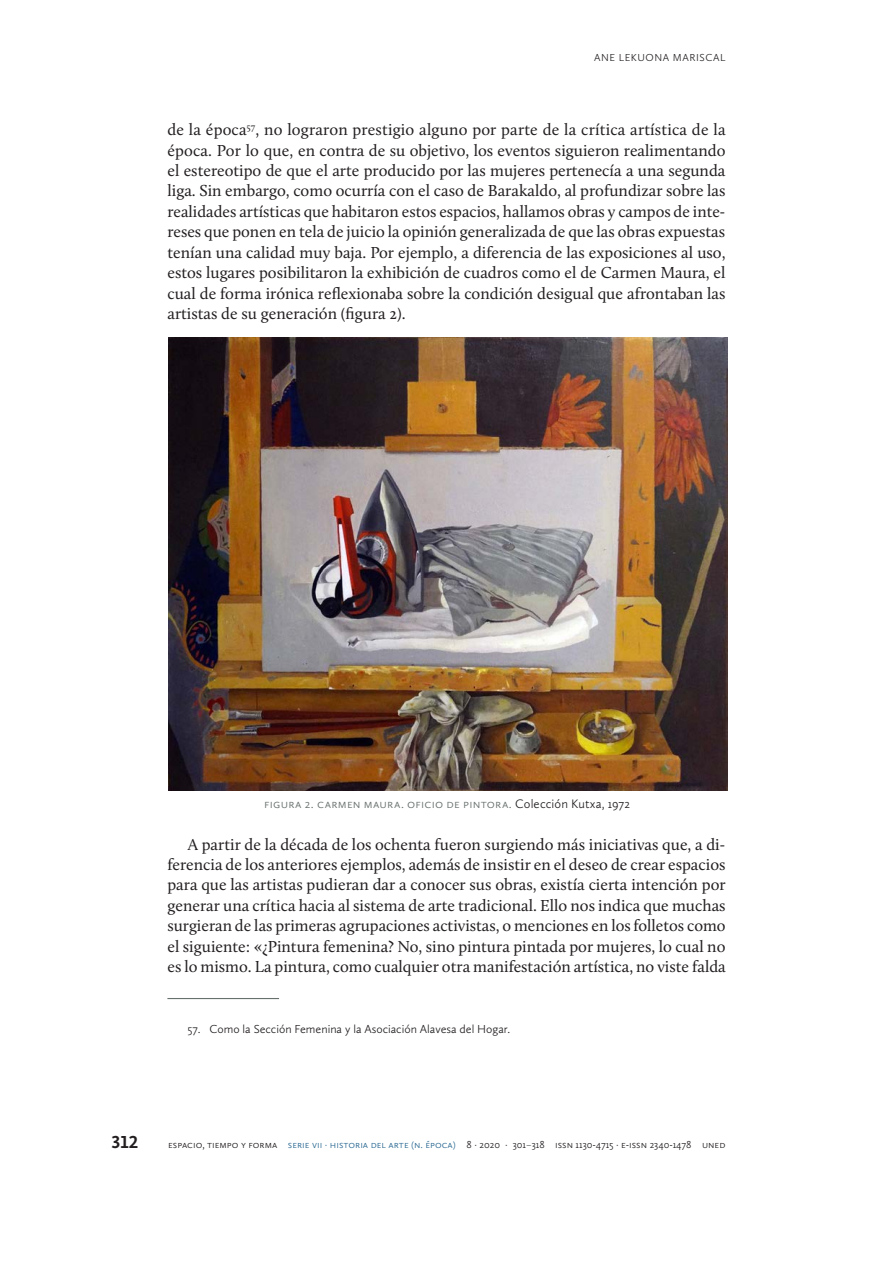
<style>
.page{position:relative;width:893px;height:1263px;background:#fff}
.page>*{position:absolute;margin:0;border:0;box-sizing:border-box;transform-origin:0 0}
.t1{font:700 18px "Calluna Sans";color:#231f20}
.Cuerpo{font:16.5px/20.4px "Calluna";color:#231f20;text-align:justify}
.Imagen_Pie{font:300 12.75px "Calluna Sans";letter-spacing:.02em;color:#67706e}
.Imagen_Pie-2{font:300 12.75px "Calluna Sans";letter-spacing:.01em;color:#231f20}
.Notas_Pie{font:300 12px "Calluna Sans";color:#231f20}
.t2{font:300 10.5px "Calluna Sans";color:#231f20}
.t3{font:300 10.5px "Calluna Sans";color:#286790}
.s1{color:#67706e}
.s2{color:#286790}
.s3{font-weight:400;color:#67706e}
</style>
<div class="page">
<hr style="left:167px;top:998px;width:112px;height:1px;background:#67706e">
<img style="left:169px;top:337px;width:558px;height:454px">
<p class="t2" style="left:594px;top:52px;width:52px">Ane Le kuona</p>
<p class="t2" style="left:673px;top:52px;width:16px">Mariscal</p>
<p class="Cuerpo" style="left:167px;top:119px;width:560px">de la época<sup>57</sup>, no lograron prestigio alguno por parte de la crítica artística de la época. Por lo que, en contra de su objetivo, los eventos siguieron realimentando el estereotipo de que el arte producido por las mujeres pertenecía a una segunda liga. Sin embargo, como ocurría con el caso de Barakaldo, al profundizar sobre las realidades artísticas que habitaron estos espacios, hallamos obras y campos de inte&shy;reses que ponen en tela de juicio la opinión generalizada de que las obras expuestas tenían una calidad muy baja. Por ejemplo, a diferencia de las exposiciones al uso, estos lugares posibilitaron la exhibición de cuadros como el de Carmen Maura, el cual de forma irónica reflexionaba sobre la condición desigual que afrontaban las artistas de su generación (figura 2).</p>
<p class="Imagen_Pie" style="left:264px;top:796px;width:20px">Figura</p>
<p class="Imagen_Pie" style="left:305px;top:796px;width:23px">2. Carme</p>
<p class="Imagen_Pie" style="left:353px;top:796px;width:23px">n Maura</p>
<p class="Imagen_Pie" style="left:401px;top:796px;width:17px">. Oficio</p>
<p class="Imagen_Pie" style="left:447px;top:796px;width:37px">de pintora</p>
<p class="Imagen_Pie-2" style="left:509px;top:796px;width:123px"><span class="s1">.</span> Colección Kutxa, 1972</p>
<p class="Cuerpo" style="left:167px;top:834px;width:560px;text-indent:20px">A partir de la década de los ochenta fueron surgiendo más iniciativas que, a di&shy;ferencia de los anteriores ejemplos, además de insistir en el deseo de crear espacios para que las artistas pudieran dar a conocer sus obras, existía cierta intención por generar una crítica hacia al sistema de arte tradicional. Ello nos indica que muchas surgieran de las primeras agrupaciones activistas, o menciones en los folletos como el siguiente: «¿Pintura femenina? No, sino pintura pintada por mujeres, lo cual no es lo mismo. La pintura, como cualquier otra manifestación artística, no viste falda</p>
<p class="Notas_Pie" style="left:188px;top:1022px;width:324px">57. Como la Sección Femenina y la Asociación Alavesa del Hogar.</p>
<p class="t1" style="left:112px;top:1131px;width:28px">312</p>
<p class="t2" style="left:168px;top:1138px;width:130px">ESPACIO, TIEMPO Y FORMA <span class="s2">Serie</span></p>
<p class="t3" style="left:312px;top:1138px;width:30px">VII · historia</p>
<p class="t3" style="left:371px;top:1138px;width:24px">de l arte</p>
<p class="t3" style="left:411px;top:1138px;width:26px">(n. época</p>
<p class="t2" style="left:453px;top:1138px;width:274px"><span class="s2">)</span> 8 · 2020 · 301<span class="s3">–</span>318 ISSN 1130-4715 · e-iss n 2340-1478 UN ED</p>
</div>
